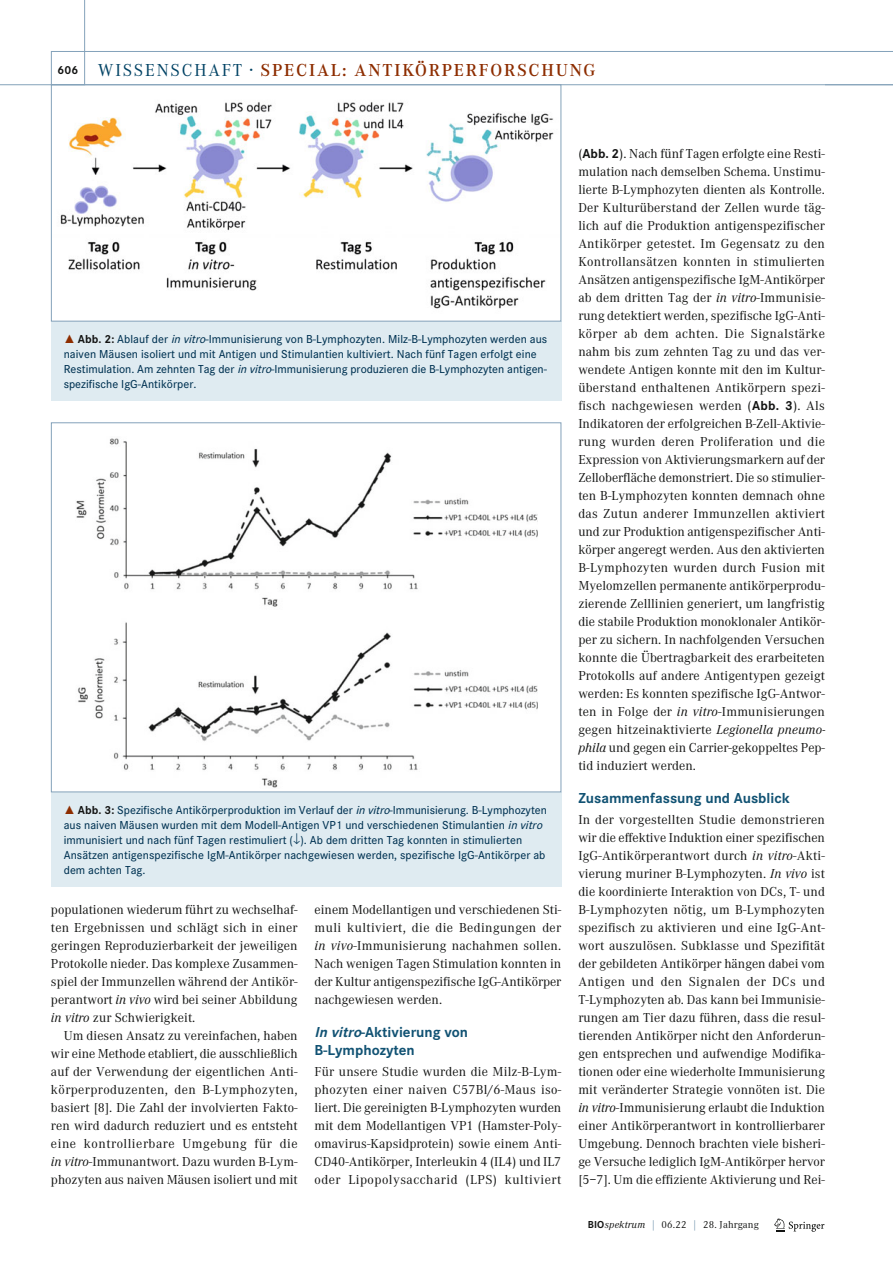
<style>
.page{position:relative;width:893px;height:1263px;background:#fff}
.page>*{position:absolute;margin:0;border:0;box-sizing:border-box;transform-origin:0 0}
.t1{font:600 18px "Corporate A";letter-spacing:.1em;color:#8d2d00}
.t2{font:700 15px/18px "Corporate S";color:#115273}
.t3{font:13.5px/18px "Corporate A";color:#131413;text-align:justify}
.t4{font:500 12px/15px "Corporate S";letter-spacing:.005em;color:#003252}
.t5{font:700 12px "Corporate S";color:#131413}
.t6{font:10.5px "Corporate A";letter-spacing:.015em;color:#131413}
.s1{font-weight:400;color:#004264}
.s2{font-family:"The Sans Expert";font-weight:400;color:#8d2d00}
.s3{font-weight:700;color:#131413}
.s4{font-style:italic}
.s5{font-family:"Corporate S";font-weight:700}
.s6{color:#658ba6}
</style>
<div class="page">
<svg style="left:774px;top:1218px;width:50px;height:14px"></svg>
<div style="left:51px;top:322px;width:510px;height:79px;background:#dfebf1"></div>
<img style="left:60px;top:102px;width:494px;height:207px">
<div style="left:51px;top:84px;width:510px;height:238px;border:1px solid #84a2ba"></div>
<div style="left:51px;top:792px;width:510px;height:95px;background:#dfebf1"></div>
<img style="left:76px;top:438px;width:462px;height:350px">
<svg style="left:0;top:0;width:85px;height:85px"></svg>
<div style="left:51px;top:51px;width:842px;height:34px;border:1px solid #84a2ba"></div>
<hr style="left:825px;top:84px;width:68px;height:1px;background:#84a2ba">
<p class="t5" style="left:58px;top:66px;width:22px">606</p>
<h1 class="t1" style="left:98px;top:63px;width:499px"><span class="s1">WISSENSCHAFT ·</span> SPECIAL: ANTIKÖRPERFORSCHUNG</h1>
<p class="t4" style="left:64px;top:333px;width:485px"><span class="s2">˚</span> <span class="s3">Abb. 2:</span> Ablauf der <span class="s4">in vitro</span>-Immunisierung von B-Lymphozyten. Milz-B-Lymphozyten werden aus naiven Mäusen isoliert und mit Antigen und Stimulantien kultiviert. Nach fünf Tagen erfolgt eine Restimulation. Am zehnten Tag der <span class="s4">in vitro</span>-Immunisierung produzieren die B-Lymphozyten antigen&shy;spezifische IgG-Antikörper.</p>
<p class="t4" style="left:64px;top:803px;width:485px"><span class="s2">˚</span> <span class="s3">Abb. 3:</span> Spezifische Antikörperproduktion im Verlauf der <span class="s4">in vitro</span>-Immunisierung. B-Lymphozyten aus naiven Mäusen wurden mit dem Modell-Antigen VP1 und verschiedenen Stimulantien <span class="s4">in vitro </span>immunisiert und nach fünf Tagen restimuliert (↓). Ab dem dritten Tag konnten in stimulierten Ansätzen antigenspezifische IgM-Antikörper nachgewiesen werden, spezifische IgG-Antikörper ab dem achten Tag.</p>
<p class="t3" style="left:51px;top:902px;width:248px">populationen wiederum führt zu wechselhaf&shy;ten Ergebnissen und schlägt sich in einer geringen Reproduzierbarkeit der jeweiligen Protokolle nieder. Das komplexe Zusammen&shy;spiel der Immunzellen während der Antikör&shy;perantwort <span class="s4">in vivo</span> wird bei seiner Abbildung <span class="s4">in vitro</span> zur Schwierigkeit.</p>
<p class="t3" style="left:51px;top:1028px;width:248px;text-indent:13px">Um diesen Ansatz zu vereinfachen, haben wir eine Methode etabliert, die ausschließlich auf der Verwendung der eigentlichen Anti&shy;körperproduzenten, den B-Lymphozyten, basiert [8]. Die Zahl der involvierten Fakto&shy;ren wird dadurch reduziert und es entsteht eine kontrollierbare Umgebung für die <span class="s4">in vitro</span>-Immunantwort. Dazu wurden B-Lym&shy;phozyten aus naiven Mäusen isoliert und mit</p>
<p class="t3" style="left:315px;top:902px;width:248px">einem Modellantigen und verschiedenen Sti&shy;muli kultiviert, die die Bedingungen der <span class="s4">in vivo</span>-Immunisierung nachahmen sollen.<br>Nach wenigen Tagen Stimulation konnten in der Kultur antigenspezifische IgG-Antikörper nachgewiesen werden.</p>
<p class="t2" style="left:315px;top:1025px;width:155px"><span class="s4">In vitro</span>-Aktivierung von<br>B-Lymphozyten</p>
<p class="t3" style="left:315px;top:1064px;width:248px">Für unsere Studie wurden die Milz-B-Lym&shy;phozyten einer naiven C57Bl/6-Maus iso&shy;liert. Die gereinigten B-Lymphozyten wurden mit dem Modellantigen VP1 (Hamster-Poly&shy;omavirus-Kapsidprotein) sowie einem Anti-CD40-Antikörper, Interleukin 4 (IL4) und IL7 oder Lipopolysaccharid (LPS) kultiviert</p>
<p class="t3" style="left:578px;top:146px;width:248px">(<span class="s5">Abb. 2</span>). Nach fünf Tagen erfolgte eine Resti&shy;mulation nach demselben Schema. Unstimu&shy;lierte B-Lymphozyten dienten als Kontrolle.<br>Der Kulturüberstand der Zellen wurde täg&shy;lich auf die Produktion antigenspezifischer Antikörper getestet. Im Gegensatz zu den Kontrollansätzen konnten in stimulierten Ansätzen antigenspezifische IgM-Antikörper ab dem dritten Tag der <span class="s4">in vitro</span>-Immunisie&shy;rung detektiert werden, spezifische IgG-Anti&shy;körper ab dem achten. Die Signalstärke nahm bis zum zehnten Tag zu und das ver&shy;wendete Antigen konnte mit den im Kultur&shy;überstand enthaltenen Antikörpern spezi&shy;fisch nachgewiesen werden (<span class="s5">Abb. 3</span>). Als Indikatoren der erfolgreichen B-Zell-Aktivie&shy;rung wurden deren Proliferation und die Expression von Aktivierungsmarkern auf der Zelloberfläche demonstriert. Die so stimulier&shy;ten B-Lymphozyten konnten demnach ohne das Zutun anderer Immunzellen aktiviert und zur Produktion antigenspezifischer Anti&shy;körper angeregt werden. Aus den aktivierten B-Lymphozyten wurden durch Fusion mit Myelomzellen permanente antikörperprodu&shy;zierende Zelllinien generiert, um langfristig die stabile Produktion monoklonaler Antikör&shy;per zu sichern. In nachfolgenden Versuchen konnte die Übertragbarkeit des erarbeiteten Protokolls auf andere Antigentypen gezeigt werden: Es konnten spezifische IgG-Antwor&shy;ten in Folge der <span class="s4">in vitro</span>-Immunisierungen gegen hitzeinaktivierte <span class="s4">Legionella pneumo&shy;phila</span> und gegen ein Carrier-gekoppeltes Pep&shy;tid induziert werden.</p>
<p class="t2" style="left:578px;top:791px;width:213px">Zusammenfassung und Ausblick</p>
<p class="t3" style="left:578px;top:812px;width:248px">In der vorgestellten Studie demonstrieren wir die effektive Induktion einer spezifischen IgG-Antikörperantwort durch <span class="s4">in vitro</span>-Akti&shy;vierung muriner B-Lymphozyten. <span class="s4">In vivo</span> ist die koordinierte Interaktion von DCs, T- und B-Lymphozyten nötig, um B-Lymphozyten spezifisch zu aktivieren und eine IgG-Ant&shy;wort auszulösen. Subklasse und Spezifität der gebildeten Antikörper hängen dabei vom Antigen und den Signalen der DCs und T-Lymphozyten ab. Das kann bei Immunisie&shy;rungen am Tier dazu führen, dass die resul&shy;tierenden Antikörper nicht den Anforderun&shy;gen entsprechen und aufwendige Modifika&shy;tionen oder eine wiederholte Immunisierung mit veränderter Strategie vonnöten ist. Die <span class="s4">in vitro</span>-Immunisierung erlaubt die Induktion einer Antikörperantwort in kontrollierbarer Umgebung. Dennoch brachten viele bisheri&shy;ge Versuche lediglich IgM-Antikörper hervor [5–7]. Um die effiziente Aktivierung und Rei-</p>
<p class="t6" style="left:588px;top:1221px;width:173px"><span class="s5">BIO</span><span class="s4">spektrum</span> <span class="s6">|</span> 06.22 <span class="s6">|</span> 28. Jahrgang</p>
</div>
